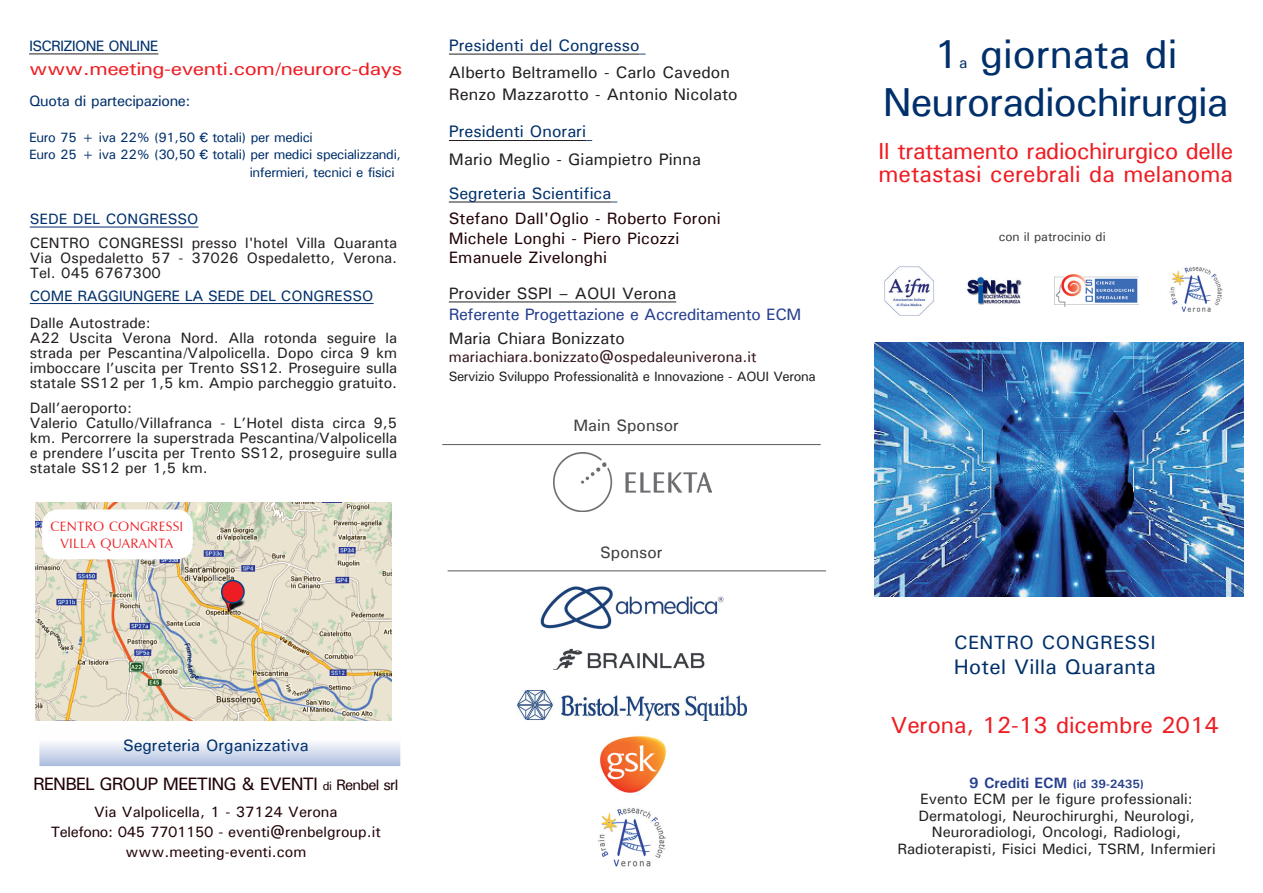
<style>
.page{position:relative;width:1263px;height:893px;background:#fff}
.page>*{position:absolute;margin:0;border:0;box-sizing:border-box;transform-origin:0 0}
.t1{font:500 40.5px/48px "Univers";letter-spacing:-.025em;color:#00306b}
.t2{font:500 23.25px/23.2px "Univers";letter-spacing:-.005em;color:#ee1d23}
.t3{font:500 21.15px "Univers";letter-spacing:.01em;color:#00306b}
.t4{font:500 19.35px "Univers";letter-spacing:.025em;color:#00306b}
.t5{font:500 18px "Univers";letter-spacing:-.05em;color:#200206}
.t6{font:500 18px "Univers";letter-spacing:-.025em;color:#ee1d23;scale:1.18 1}
.t7{font:500 16.65px/21.6px "Univers";letter-spacing:.005em;color:#231f20}
.t8{font:500 16.65px "Univers";color:#00306b}
.t9{font:500 16.5px/19.5px "Univers";letter-spacing:.005em;color:#200206}
.t10{font:500 16.5px "Univers";color:#00306b}
.t11{font:500 16.5px "Univers";color:#231f20}
.t12{font:500 16.5px "Univers";letter-spacing:-.02em;color:#253f8e}
.t13{font:500 16.5px "Univers";color:#3e3e3f}
.t14{font:500 15.45px "Univers";color:#00306b}
.t15{font:500 15px/15px "Univers";color:#231f20}
.t16{font:500 15px/20.2px "Univers";color:#200206;text-align:center}
.t17{font:500 15px "Univers";letter-spacing:-.025em;color:#00306b}
.t18{font:500 15px "Univers";color:#331419}
.t19{font:500 15px "Univers";color:#00306b}
.t20{font:500 15px "Univers";letter-spacing:-.05em;color:#00306b}
.t21{font:500 13.5px/16.2px "Univers";letter-spacing:-.025em;color:#00306b}
.t22{font:500 13.5px "Univers";letter-spacing:-.03em;color:#231f20}
.t23{font:13.5px/16.2px "Zapf Humanist 601 BT";letter-spacing:.025em;color:#ee1d23;text-align:center}
.t24{font:500 12.6px "Univers";color:#3e3e3f}
.s1{font-size:12px}
.s2{font-size:15.15px}
.s3{font-weight:700;color:#253f8e}
.s4{font-weight:700;font-size:12px;color:#253f8e}
</style>
<div class="page">
<img style="left:874px;top:342px;width:369px;height:254px">
<hr style="left:30px;top:227px;width:168px;height:1px;background:#00306b">
<hr style="left:30px;top:303px;width:344px;height:1px;background:#00306b">
<hr style="left:449px;top:202px;width:162px;height:1px;background:#231f20">
<hr style="left:29px;top:54px;width:129px;height:1px;background:#231f20">
<svg style="left:39px;top:742px;width:362px;height:24px;background:#d0d9ec"></svg>
<img style="left:36px;top:503px;width:356px;height:218px">
<div style="left:42px;top:509px;width:151px;height:50px;background:#fff;border-radius:16px"></div>
<div style="left:222px;top:581px;width:22px;height:22px;background:#ee1d23;border-radius:50%"></div>
<div style="left:221px;top:580px;width:24px;height:24px;border:2px solid #004684;border-radius:50%"></div>
<hr style="left:449px;top:54px;width:190px;height:1px;background:#231f20">
<hr style="left:449px;top:140px;width:137px;height:1px;background:#231f20">
<img style="left:967px;top:277px;width:55px;height:28px">
<hr style="left:449px;top:302px;width:227px;height:1px;background:#231f20">
<img style="left:1169px;top:266px;width:54px;height:46px">
<img style="left:884px;top:266px;width:50px;height:50px">
<img style="left:540px;top:586px;width:184px;height:44px">
<img style="left:553px;top:452px;width:158px;height:59px">
<img style="left:600px;top:736px;width:66px;height:57px">
<img style="left:517px;top:690px;width:230px;height:31px">
<hr style="left:448px;top:571px;width:378px;height:1px;background:#57585a">
<img style="left:553px;top:648px;width:152px;height:22px">
<img style="left:1055px;top:274px;width:84px;height:32px">
<hr style="left:442px;top:444px;width:379px;height:1px;background:#57585a">
<img style="left:598px;top:808px;width:68px;height:59px">
<p class="t20" style="left:29px;top:36px;width:131px">ISCRIZIONE ONLINE</p>
<p class="t6" style="left:29px;top:57px;width:318px">www.meeting-eventi.com/neurorc-days</p>
<p class="t17" style="left:29px;top:92px;width:163px">Quota di partecipazione:</p>
<p class="t21" style="left:29px;top:129px;width:373px">Euro 75 + iva 22% (91,50 € totali) per medici<br>Euro 25 + iva 22% (30,50 € totali) per medici specializzandi,</p>
<p class="t21" style="left:250px;top:164px;width:146px">infermieri, tecnici e fisici</p>
<p class="t19" style="left:30px;top:209px;width:170px">SEDE DEL CONGRESSO</p>
<p class="t15" style="left:30px;top:235px;width:369px;text-align:justify">CENTRO CONGRESSI presso l'hotel Villa Quaranta Via Ospedaletto 57 - 37026 Ospedaletto, Verona.<br>Tel. 045 6767300</p>
<p class="t17" style="left:30px;top:286px;width:345px">COME RAGGIUNGERE LA SEDE DEL CONGRESSO</p>
<p class="t15" style="left:30px;top:315px;width:369px">Dalle Autostrade:<br>A22 Uscita Verona Nord. Alla rotonda seguire la strada per Pescantina/Valpolicella. Dopo circa 9 km imboccare l’uscita per Trento SS12. Proseguire sulla statale SS12 per 1,5 km. Ampio parcheggio gratuito.</p>
<p class="t15" style="left:30px;top:400px;width:369px">Dall’aeroporto:<br>Valerio Catullo/Villafranca - L’Hotel dista circa 9,5 km. Percorrere la superstrada Pescantina/Valpolicella e prendere l’uscita per Trento SS12, proseguire sulla statale SS12 per 1,5 km.</p>
<p class="t23" style="left:51px;top:519px;width:134px">CENTRO CONGRESSI<br>VILLA QUARANTA</p>
<p class="t8" style="left:449px;top:34px;width:192px">Presidenti del Congresso</p>
<p class="t7" style="left:449px;top:62px;width:290px">Alberto Beltramello - Carlo Cavedon<br>Renzo Mazzarotto - Antonio Nicolato</p>
<p class="t8" style="left:449px;top:121px;width:139px">Presidenti Onorari</p>
<p class="t7" style="left:449px;top:148px;width:253px">Mario Meglio - Giampietro Pinna</p>
<p class="t10" style="left:449px;top:182px;width:164px">Segreteria Scientifica</p>
<p class="t9" style="left:449px;top:208px;width:273px">Stefano Dall'Oglio - Roberto Foroni<br>Michele Longhi - Piero Picozzi<br>Emanuele Zivelonghi</p>
<p class="t11" style="left:449px;top:282px;width:229px">Provider SSPI – AOUI Verona</p>
<p class="t12" style="left:449px;top:303px;width:354px">Referente Progettazione e Accreditamento ECM</p>
<p class="t11" style="left:449px;top:328px;width:178px">Maria Chiara Bonizzato</p>
<p class="t18" style="left:449px;top:347px;width:309px">mariachiara.bonizzato@ospedaleuniverona.it</p>
<p class="t22" style="left:449px;top:368px;width:368px">Servizio Sviluppo Professionalità e Innovazione - AOUI Verona</p>
<p class="t13" style="left:573px;top:415px;width:107px">Main Sponsor</p>
<p class="t13" style="left:600px;top:541px;width:64px">Sponsor</p>
<p class="t10" style="left:123px;top:735px;width:187px">Segreteria Organizzativa</p>
<p class="t5" style="left:33px;top:772px;width:367px">RENBEL GROUP MEETING &amp; EVENTI <span class="s1">di</span> <span class="s2">Renbel srl</span></p>
<p class="t16" style="left:51px;top:801px;width:332px">Via Valpolicella, 1 - 37124 Verona<br>Telefono: 045 7701150 - eventi@renbelgroup.it www.meeting-eventi.com</p>
<h1 class="t1" style="left:883px;top:29px;width:347px;text-indent:97px">giornata di<br>Neuroradiochirurgia</h1>
<h2 class="t2" style="left:878px;top:138px;width:356px">Il trattamento radiochirurgico delle metastasi cerebrali da melanoma</h2>
<h1 class="t1" style="left:934px;top:29px;width:27px">1</h1>
<p class="t14" style="left:959px;top:53px;width:10px">a</p>
<p class="t24" style="left:999px;top:229px;width:109px">con il patrocinio di</p>
<p class="t4" style="left:954px;top:630px;width:203px">CENTRO CONGRESSI</p>
<h3 class="t3" style="left:954px;top:654px;width:204px">Hotel Villa Quaranta</h3>
<h2 class="t2" style="left:891px;top:713px;width:330px">Verona, 12-13 dicembre 2014</h2>
<p class="t15" style="left:897px;top:774px;width:320px;line-height:16.5px;text-align:center"><span class="s3">9 Crediti ECM</span> <span class="s4">(id 39-2435)<br></span>Evento ECM per le figure professionali:<br>Dermatologi, Neurochirurghi, Neurologi, Neuroradiologi, Oncologi, Radiologi, Radioterapisti, Fisici Medici, TSRM, Infermieri</p>
</div>
